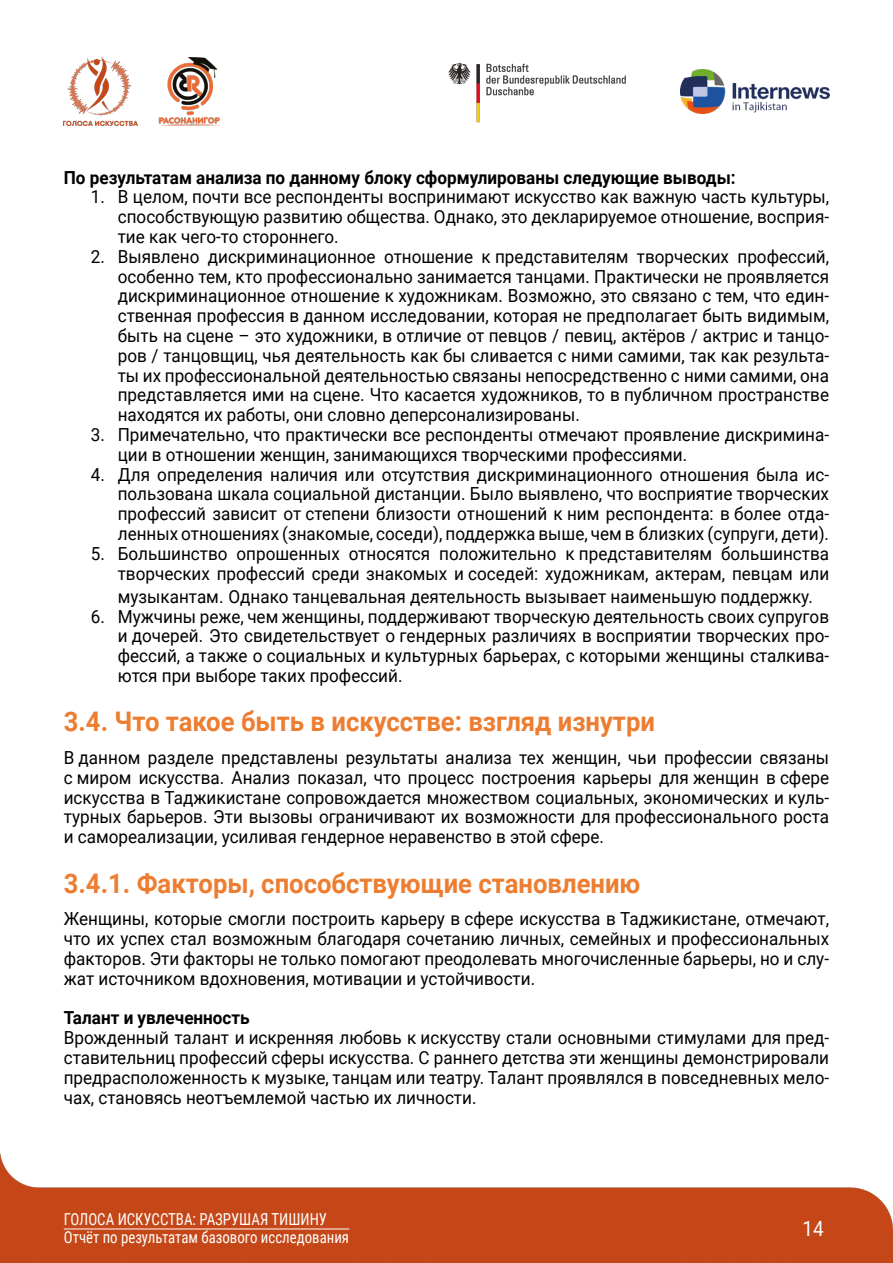
<style>
.page{position:relative;width:893px;height:1263px;background:#fff}
.page>*{position:absolute;margin:0;border:0;box-sizing:border-box;transform-origin:0 0}
.t1{font:700 27px "Roboto";color:#ed7d31;scale:.95 1}
.t2{font:21px "Roboto";color:#fff;scale:.9 1}
.t3{font:18px/19.8px "Roboto";color:#000;text-align:justify;scale:.95 1}
.t4{font:700 18px "Roboto";color:#000;scale:.95 1}
.t5{font:16.5px/17.9px "Roboto Condensed";color:#fff;scale:.9 1}
</style>
<div class="page">
<img style="left:0;top:1153px;width:893px;height:110px">
<hr style="left:64px;top:1228px;width:285px;height:1px;background:#fff">
<img style="left:448px;top:62px;width:178px;height:61px">
<img style="left:681px;top:69px;width:148px;height:45px">
<img style="left:158px;top:57px;width:62px;height:69px">
<img style="left:64px;top:58px;width:73px;height:67px">
<p class="t4" style="left:64px;top:165px;width:709px">По результатам анализа по данному блоку сформулированы следующие выводы:</p>
<p class="t3" style="left:118px;top:186px;width:750px;text-indent:-27px">1. В целом, почти все респонденты воспринимают искусство как важную часть культуры, способствующую развитию общества. Однако, это декларируемое отношение, восприя&shy;тие как чего-то стороннего.</p>
<p class="t3" style="left:118px;top:246px;width:750px;text-indent:-27px">2. Выявлено дискриминационное отношение к представителям творческих профессий, особенно тем, кто профессионально занимается танцами. Практически не проявляется дискриминационное отношение к художникам. Возможно, это связано с тем, что един&shy;ственная профессия в данном исследовании, которая не предполагает быть видимым, быть на сцене – это художники, в отличие от певцов / певиц, актёров / актрис и танцо&shy;ров / танцовщиц, чья деятельность как бы сливается с ними самими, так как результа&shy;ты их профессиональной деятельностью связаны непосредственно с ними самими, она представляется ими на сцене. Что касается художников, то в публичном пространстве находятся их работы, они словно деперсонализированы.</p>
<p class="t3" style="left:118px;top:424px;width:750px;text-indent:-27px">3. Примечательно, что практически все респонденты отмечают проявление дискримина&shy;ции в отношении женщин, занимающихся творческими профессиями.</p>
<p class="t3" style="left:118px;top:464px;width:750px;text-indent:-27px">4. Для определения наличия или отсутствия дискриминационного отношения была ис&shy;пользована шкала социальной дистанции. Было выявлено, что восприятие творческих профессий зависит от степени близости отношений к ним респондента: в более отда&shy;ленных отношениях (знакомые, соседи), поддержка выше, чем в близких (супруги, дети).</p>
<p class="t3" style="left:91px;top:543px;width:779px;text-align:right">5. Большинство опрошенных относятся положительно к представителям большинства творческих профессий среди знакомых и соседей: художникам, актерам, певцам или</p>
<p class="t3" style="left:118px;top:586px;width:733px">музыкантам. Однако танцевальная деятельность вызывает наименьшую поддержку.</p>
<p class="t3" style="left:118px;top:606px;width:750px;text-indent:-27px">6. Мужчины реже, чем женщины, поддерживают творческую деятельность своих супругов и дочерей. Это свидетельствует о гендерных различиях в восприятии творческих про&shy;фессий, а также о социальных и культурных барьерах, с которыми женщины сталкива&shy;ются при выборе таких профессий.</p>
<h1 class="t1" style="left:64px;top:703px;width:624px">3.4. Что такое быть в искусстве: взгляд изнутри</h1>
<p class="t3" style="left:64px;top:747px;width:807px">В данном разделе представлены результаты анализа тех женщин, чьи профессии связаны с миром искусства. Анализ показал, что процесс построения карьеры для женщин в сфере искусства в Таджикистане сопровождается множеством социальных, экономических и куль&shy;турных барьеров. Эти вызовы ограничивают их возможности для профессионального роста и самореализации, усиливая гендерное неравенство в этой сфере.</p>
<h1 class="t1" style="left:64px;top:864px;width:608px">3.4.1. Факторы, способствующие становлению</h1>
<p class="t3" style="left:64px;top:908px;width:807px">Женщины, которые смогли построить карьеру в сфере искусства в Таджикистане, отмечают, что их успех стал возможным благодаря сочетанию личных, семейных и профессиональных факторов. Эти факторы не только помогают преодолевать многочисленные барьеры, но и слу&shy;жат источником вдохновения, мотивации и устойчивости.</p>
<p class="t4" style="left:64px;top:1005px;width:197px">Талант и увлеченность</p>
<p class="t3" style="left:64px;top:1027px;width:807px">Врожденный талант и искренняя любовь к искусству стали основными стимулами для пред&shy;ставительниц профессий сферы искусства. С раннего детства эти женщины демонстрировали предрасположенность к музыке, танцам или театру. Талант проявлялся в повседневных мело&shy;чах, становясь неотъемлемой частью их личности.</p>
<p class="t5" style="left:64px;top:1210px;width:318px">ГОЛОСА ИСКУССТВА: РАЗРУШАЯ ТИШИНУ<br>Отчёт по результатам базового исследования</p>
<p class="t2" style="left:803px;top:1214px;width:25px">14</p>
</div>
